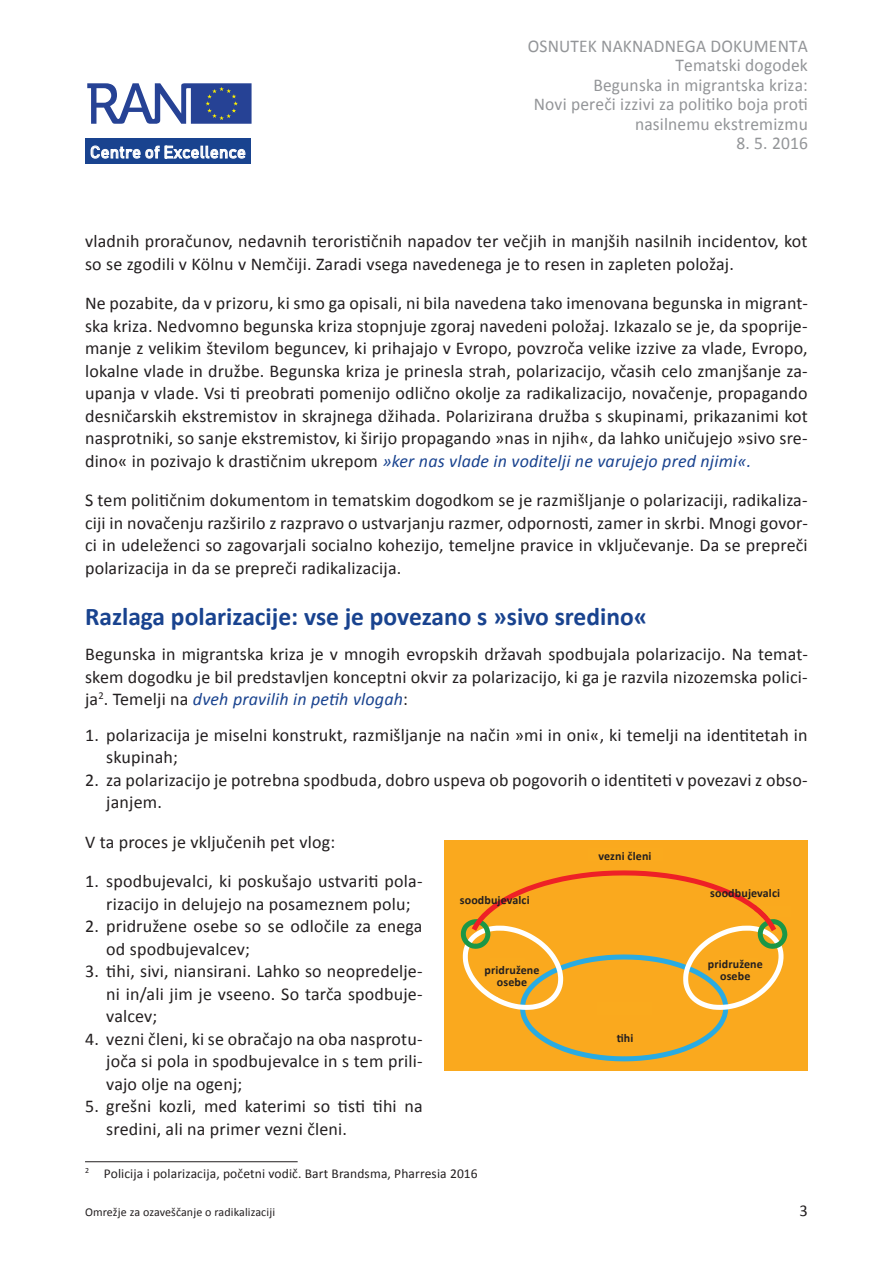
<style>
.page{position:relative;width:893px;height:1263px;background:#fff}
.page>*{position:absolute;margin:0;border:0;box-sizing:border-box;transform-origin:0 0}
.t1{font:700 25.5px "Calibri";color:#19438f}
.t2{font:18px/22.5px "Calibri";letter-spacing:.01em;color:#231f20}
.t3{font:18px/19.5px "Calibri";letter-spacing:.01em;color:#939598;text-align:right}
.t4{font:16.8px "Bahnschrift";letter-spacing:.01em;color:#fff}
.t5{font:16.5px "Calibri";color:#231f20}
.t6{font:13.5px "Calibri";letter-spacing:.01em;color:#231f20}
.t7{font:700 12px/12px "Calibri";letter-spacing:.01em;color:#231f20;text-align:center}
.t8{font:12px "Calibri";letter-spacing:.01em;color:#231f20}
.s1{font-style:italic;color:#19438f}
</style>
<div class="page">
<svg style="left:87px;top:83px;width:165px;height:41px"></svg>
<div style="left:85px;top:139px;width:166px;height:25px;background:#19438f"></div>
<svg style="left:91px;top:146px;width:49px;height:12px"></svg>
<svg style="left:146px;top:146px;width:13px;height:12px"></svg>
<svg style="left:165px;top:146px;width:80px;height:12px"></svg>
<hr style="left:85px;top:1161px;width:213px;height:1px;background:#231f20">
<div style="left:444px;top:840px;width:364px;height:231px;background:#faa91e"></div>
<svg style="left:461px;top:870px;width:326px;height:191px"></svg>
<img style="left:769px;top:906px;width:18px;height:11px">
<img style="left:755px;top:906px;width:14px;height:11px">
<img style="left:490px;top:959px;width:35px;height:11px">
<img style="left:725px;top:959px;width:33px;height:11px">
<img style="left:597px;top:1002px;width:55px;height:12px">
<p class="t4" style="left:90px;top:142px;width:158px">Centre of Excellence</p>
<p class="t3" style="left:528px;top:36px;width:282px">OSNUTEK NAKNADNEGA DOKUMENTA<br>Tematski dogodek<br>Begunska in migrantska kriza:<br>Novi pereči izzivi za politiko boja proti nasilnemu ekstremizmu</p>
<p class="t3" style="left:736px;top:134px;width:73px">8. 5. 2016</p>
<p class="t2" style="left:85px;top:230px;width:724px">vladnih proračunov, nedavnih terorističnih napadov ter večjih in manjših nasilnih incidentov, kot so se zgodili v Kölnu v Nemčiji. Zaradi vsega navedenega je to resen in zapleten položaj.</p>
<p class="t2" style="left:85px;top:292px;width:724px;text-align:justify">Ne pozabite, da v prizoru, ki smo ga opisali, ni bila navedena tako imenovana begunska in migrant&shy;ska kriza. Nedvomno begunska kriza stopnjuje zgoraj navedeni položaj. Izkazalo se je, da spoprije&shy;manje z velikim številom beguncev, ki prihajajo v Evropo, povzroča velike izzive za vlade, Evropo, lokalne vlade in družbe. Begunska kriza je prinesla strah, polarizacijo, včasih celo zmanjšanje za&shy;upanja v vlade. Vsi ti preobrati pomenijo odlično okolje za radikalizacijo, novačenje, propagando desničarskih ekstremistov in skrajnega džihada. Polarizirana družba s skupinami, prikazanimi kot nasprotniki, so sanje ekstremistov, ki širijo propagando »nas in njih«, da lahko uničujejo »sivo sre&shy;dino« in pozivajo k drastičnim ukrepom <span class="s1">»ker nas vlade in voditelji ne varujejo pred njimi«.</span></p>
<p class="t2" style="left:85px;top:489px;width:724px;text-align:justify">S tem političnim dokumentom in tematskim dogodkom se je razmišljanje o polarizaciji, radikaliza&shy;ciji in novačenju razširilo z razpravo o ustvarjanju razmer, odpornosti, zamer in skrbi. Mnogi govor&shy;ci in udeleženci so zagovarjali socialno kohezijo, temeljne pravice in vključevanje. Da se prepreči polarizacija in da se prepreči radikalizacija.</p>
<h1 class="t1" style="left:85px;top:600px;width:564px">Razlaga polarizacije: vse je povezano s »sivo sredino«</h1>
<p class="t2" style="left:85px;top:643px;width:724px;text-align:justify">Begunska in migrantska kriza je v mnogih evropskih državah spodbujala polarizacijo. Na temat&shy;skem dogodku je bil predstavljen konceptni okvir za polarizacijo, ki ga je razvila nizozemska polici&shy;ja<sup>2</sup>. Temelji na <span class="s1">dveh pravilih in petih vlogah</span>:</p>
<p class="t2" style="left:106px;top:723px;width:703px;text-indent:-21px">1. polarizacija je miselni konstrukt, razmišljanje na način »mi in oni«, ki temelji na identitetah in skupinah;</p>
<p class="t2" style="left:106px;top:768px;width:703px;text-indent:-21px">2. za polarizacijo je potrebna spodbuda, dobro uspeva ob pogovorih o identiteti v povezavi z obso&shy;janjem.</p>
<p class="t2" style="left:85px;top:830px;width:252px">V ta proces je vključenih pet vlog:</p>
<p class="t2" style="left:85px;top:870px;width:339px;text-align:center">1. spodbujevalci, ki poskušajo ustvariti pola&shy;rizacijo in delujejo na posameznem polu;</p>
<p class="t2" style="left:106px;top:915px;width:318px;text-indent:-21px">2. pridružene osebe so se odločile za enega od spodbujevalcev;</p>
<p class="t2" style="left:106px;top:960px;width:318px;text-align:justify;text-indent:-21px">3. tihi, sivi, niansirani. Lahko so neopredelje&shy;ni in/ali jim je vseeno. So tarča spodbuje&shy;valcev;</p>
<p class="t2" style="left:106px;top:1028px;width:318px;text-align:justify;text-indent:-21px">4. vezni členi, ki se obračajo na oba nasprotu&shy;joča si pola in spodbujevalce in s tem prili&shy;vajo olje na ogenj;</p>
<p class="t2" style="left:106px;top:1095px;width:318px;text-indent:-21px">5. grešni kozli, med katerimi so tisti tihi na sredini, ali na primer vezni členi.</p>
<p class="t6" style="left:85px;top:1165px;width:394px"><sup>2</sup> Policija i polarizacija, početni vodič. Bart Brandsma, Pharresia 2016</p>
<p class="t7" style="left:599px;top:850px;width:54px">vezni členi</p>
<p class="t7" style="left:710px;top:887px;width:71px">soodbujevalci</p>
<p class="t7" style="left:460px;top:894px;width:71px">soodbujevalci</p>
<p class="t7" style="left:708px;top:958px;width:56px">pridružene osebe</p>
<p class="t7" style="left:485px;top:963px;width:56px">pridružene osebe</p>
<p class="t7" style="left:617px;top:1032px;width:18px">tihi</p>
<p class="t8" style="left:85px;top:1204px;width:192px">Omrežje za ozaveščanje o radikalizaciji</p>
<p class="t5" style="left:800px;top:1200px;width:10px">3</p>
</div>
